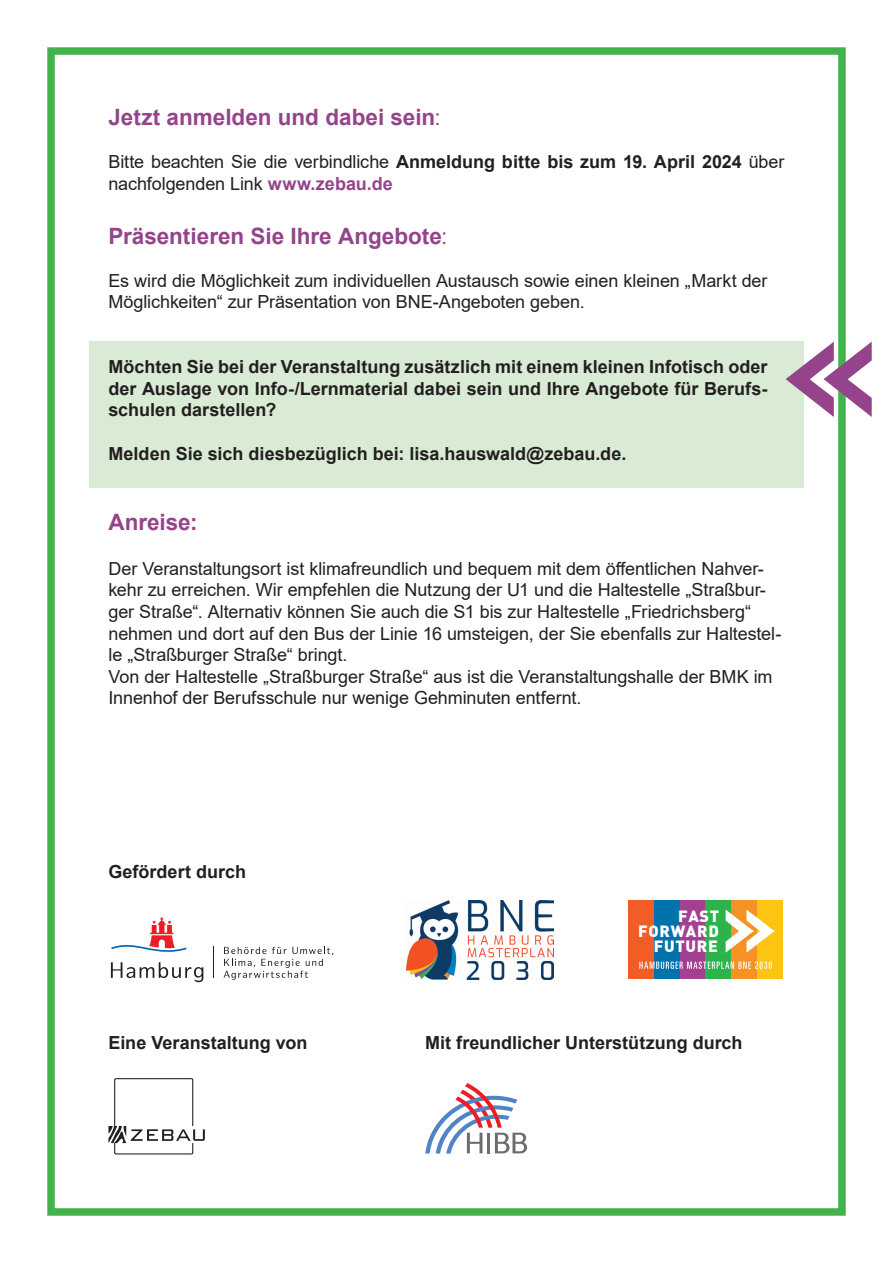
<style>
.page{position:relative;width:893px;height:1263px;background:#fff}
.page>*{position:absolute;margin:0;border:0;box-sizing:border-box;transform-origin:0 0}
.t1{font:700 22.5px "Arial";color:#95448b}
.t2{font:18px/21.6px "Arial";letter-spacing:-.005em;color:#231f20}
.t3{font:700 18px/21.6px "Arial";color:#231f20;text-align:justify}
.t4{font:16.05px/15.1px "DIN Black Alternate";letter-spacing:.045em;color:#fff;text-align:right}
.s1{font-weight:400}
.s2{font-weight:700}
.s3{font-weight:700;color:#95448b}
</style>
<div class="page">
<div style="left:89px;top:342px;width:715px;height:146px;background:#d9ebd4"></div>
<div style="left:47px;top:47px;width:799px;height:1169px;border:8px solid #44b24b"></div>
<img style="left:406px;top:901px;width:148px;height:78px">
<svg style="left:111px;top:962px;width:92px;height:20px"></svg>
<svg style="left:112px;top:917px;width:74px;height:35px"></svg>
<svg style="left:224px;top:947px;width:109px;height:33px"></svg>
<hr style="left:214px;top:947px;width:1px;height:31px;background:#231f20">
<div style="left:628px;top:900px;width:26px;height:78px;background:#f25d25"></div>
<div style="left:679px;top:900px;width:26px;height:78px;background:#a34092"></div>
<div style="left:731px;top:900px;width:26px;height:78px;background:#f69126"></div>
<div style="left:654px;top:900px;width:25px;height:78px;background:#0073ad"></div>
<div style="left:705px;top:900px;width:26px;height:78px;background:#2cb34b"></div>
<div style="left:757px;top:900px;width:26px;height:78px;background:#fec412"></div>
<svg style="left:726px;top:910px;width:49px;height:42px"></svg>
<svg style="left:639px;top:961px;width:133px;height:8px"></svg>
<svg style="left:108px;top:1078px;width:97px;height:77px"></svg>
<svg style="left:425px;top:1083px;width:102px;height:70px"></svg>
<svg style="left:786px;top:342px;width:86px;height:75px"></svg>
<p class="t1" style="left:108px;top:101px;width:334px">Jetzt anmelden und dabei sein<span class="s1">:</span></p>
<p class="t2" style="left:108px;top:151px;width:677px">Bitte beachten Sie die verbindliche <span class="s2">Anmeldung bitte bis zum 19. April 2024</span> über nachfolgenden Link <span class="s3">www.zebau.de</span></p>
<p class="t1" style="left:108px;top:220px;width:341px">Präsentieren Sie Ihre Angebote<span class="s1">:</span></p>
<p class="t2" style="left:108px;top:270px;width:660px">Es wird die Möglichkeit zum individuellen Austausch sowie einen kleinen „Markt der<br>Möglichkeiten“ zur Präsentation von BNE-Angeboten geben.</p>
<p class="t3" style="left:108px;top:356px;width:661px">Möchten Sie bei der Veranstaltung zusätzlich mit einem kleinen Infotisch oder der Auslage von Info-/Lernmaterial dabei sein und Ihre Angebote für Berufs&shy;schulen darstellen?</p>
<p class="t3" style="left:108px;top:443px;width:519px">Melden Sie sich diesbezüglich bei: lisa.hauswald@zebau.de.</p>
<p class="t1" style="left:108px;top:506px;width:91px">Anreise:</p>
<p class="t2" style="left:108px;top:558px;width:674px">Der Veranstaltungsort ist klimafreundlich und bequem mit dem öffentlichen Nahver&shy;kehr zu erreichen. Wir empfehlen die Nutzung der U1 und die Haltestelle „Straßbur&shy;ger Straße“. Alternativ können Sie auch die S1 bis zur Haltestelle „Friedrichsberg“ nehmen und dort auf den Bus der Linie 16 umsteigen, der Sie ebenfalls zur Haltestel&shy;le „Straßburger Straße“ bringt.<br>Von der Haltestelle „Straßburger Straße“ aus ist die Veranstaltungshalle der BMK im Innenhof der Berufsschule nur wenige Gehminuten entfernt.</p>
<p class="t3" style="left:108px;top:861px;width:139px">Gefördert durch</p>
<p class="t4" style="left:638px;top:907px;width:83px">FAST<br>FORWARD<br>FUTURE</p>
<p class="t3" style="left:108px;top:1032px;width:200px">Eine Veranstaltung von</p>
<p class="t3" style="left:425px;top:1032px;width:319px">Mit freundlicher Unterstützung durch</p>
</div>
